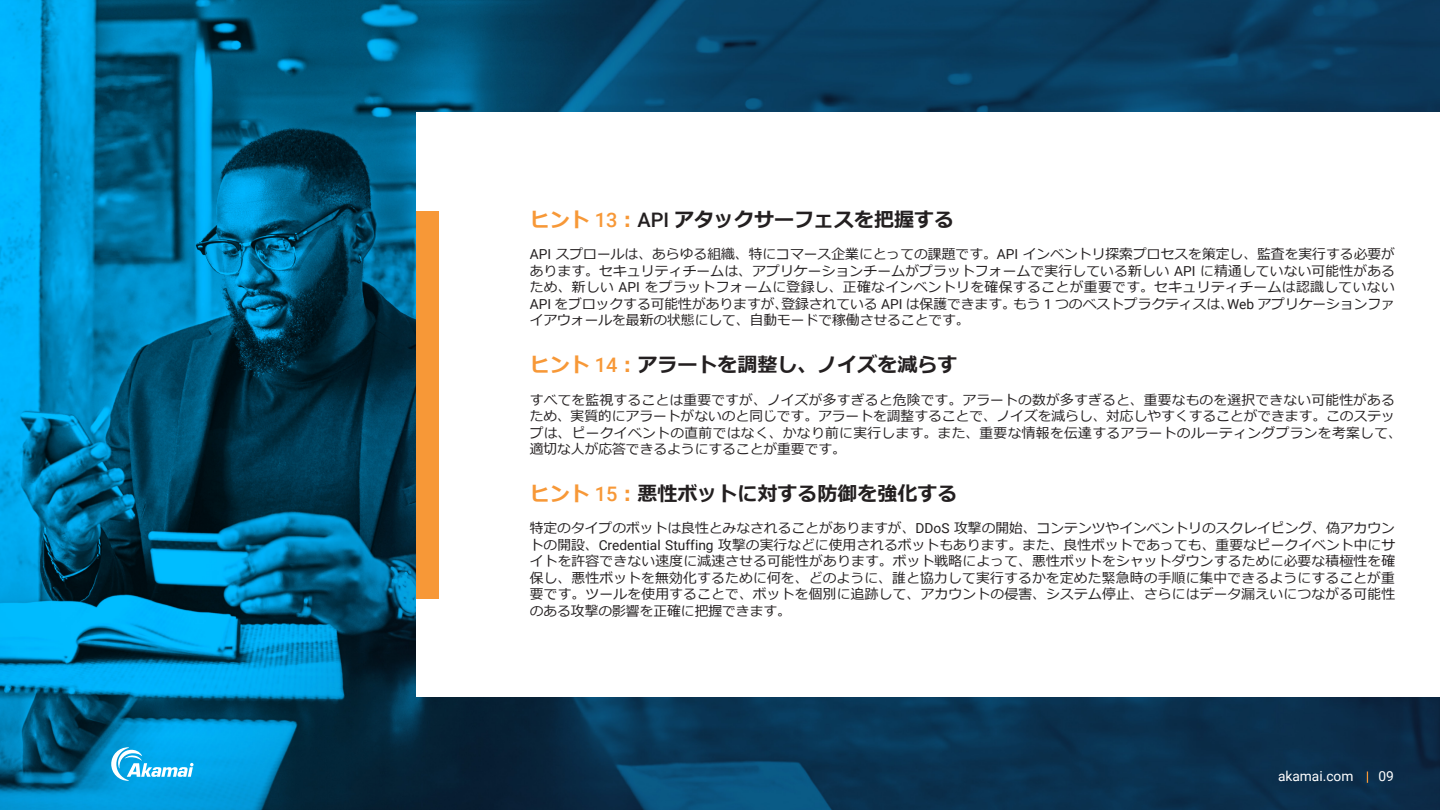
<style>
.page{position:relative;width:1440px;height:810px;background:#fff}
.page>*{position:absolute;margin:0;border:0;box-sizing:border-box;transform-origin:0 0}
.t1{font:700 20px "Meiryo";color:#231f20}
.t2{font:13.75px/16.5px "Meiryo";letter-spacing:.01em;color:#231f20;text-align:justify}
.t3{font:13.75px "Roboto";color:#fff}
.s1{color:#f79837}
.s2{font-family:"Roboto";font-weight:500;color:#f79837}
.s3{font-family:"Roboto";font-weight:500}
.s4{font-family:"Roboto"}
</style>
<div class="page">
<img style="left:0;top:0;width:1440px;height:810px">
<div style="left:416px;top:112px;width:1024px;height:586px;background:#fff"></div>
<div style="left:416px;top:211px;width:23px;height:388px;background:#f79837"></div>
<svg style="left:111px;top:747px;width:83px;height:34px"></svg>
<svg style="left:1367px;top:771px;width:1px;height:12px"></svg>
<p class="t1" style="left:530px;top:205px;width:426px"><span class="s1">ヒント</span> <span class="s2">13</span><span class="s1">：</span><span class="s3">API</span> アタックサーフェスを把握する</p>
<p class="t2" style="left:530px;top:247px;width:867px"><span class="s4">API</span> スプロールは、あらゆる組織、特にコマース企業にとっての課題です。<span class="s4">API</span> インベントリ探索プロセスを策定し、監査を実行する必要があります。セキュリティチームは、アプリケーションチームがプラットフォームで実行している新しい <span class="s4">API</span> に精通していない可能性があるため、新しい <span class="s4">API</span> をプラットフォームに登録し、正確なインベントリを確保することが重要です。セキュリティチームは認識していない<span class="s4">API</span> をブロックする可能性がありますが、登録されている <span class="s4">API</span> は保護できます。もう <span class="s4">1</span> つのベストプラクティスは、<span class="s4">Web</span> アプリケーションファイアウォールを最新の状態にして、自動モードで稼働させることです。</p>
<p class="t1" style="left:530px;top:350px;width:429px"><span class="s1">ヒント</span> <span class="s2">14</span><span class="s1">：</span>アラートを調整し、ノイズを減らす</p>
<p class="t2" style="left:530px;top:392px;width:874px;text-align:left">すべてを監視することは重要ですが、ノイズが多すぎると危険です。アラートの数が多すぎると、重要なものを選択できない可能性があるため、実質的にアラートがないのと同じです。アラートを調整することで、ノイズを減らし、対応しやすくすることができます。このステップは、ピークイベントの直前ではなく、かなり前に実行します。また、重要な情報を伝達するアラートのルーティングプランを考案して、適切な人が応答できるようにすることが重要です。</p>
<p class="t1" style="left:530px;top:479px;width:429px"><span class="s1">ヒント</span> <span class="s2">15</span><span class="s1">：</span>悪性ボットに対する防御を強化する</p>
<p class="t2" style="left:530px;top:521px;width:867px">特定のタイプのボットは良性とみなされることがありますが、<span class="s4">DDoS</span> 攻撃の開始、コンテンツやインベントリのスクレイピング、偽アカウントの開設、<span class="s4">Credential Stuffing</span> 攻撃の実行などに使用されるボットもあります。また、良性ボットであっても、重要なピークイベント中にサイトを許容できない速度に減速させる可能性があります。ボット戦略によって、悪性ボットをシャットダウンするために必要な積極性を確保し、悪性ボットを無効化するために何を、どのように、誰と協力して実行するかを定めた緊急時の手順に集中できるようにすることが重要です。ツールを使用することで、ボットを個別に追跡して、アカウントの侵害、システム停止、さらにはデータ漏えいにつながる可能性のある攻撃の影響を正確に把握できます。</p>
<p class="t3" style="left:1278px;top:766px;width:77px">akamai.com</p>
<p class="t3" style="left:1379px;top:766px;width:17px">09</p>
</div>
